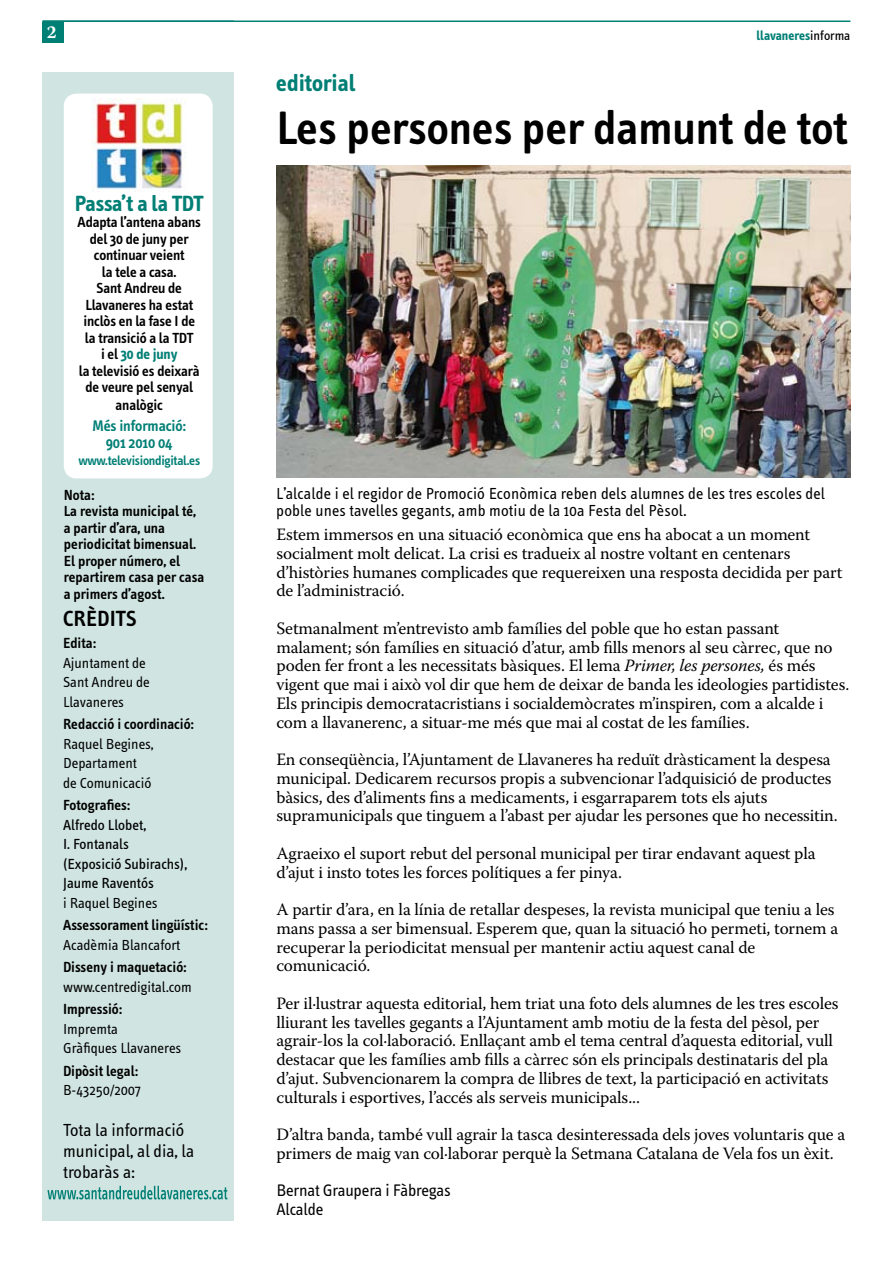
<style>
.page{position:relative;width:893px;height:1263px;background:#fff}
.page>*{position:absolute;margin:0;border:0;box-sizing:border-box;transform-origin:0 0}
.t1{font:600 48px "Info Text";color:#000}
.t2{font:700 24px "Info Text";color:#007f75}
.t3{font:700 22.5px "Info Text";letter-spacing:-.01em;color:#007f75}
.t4{font:600 22.5px "Info Text";color:#000}
.t5{font:18px/21px "Info Text";color:#000}
.t6{font:700 18px "Warnock Pro";color:#fff}
.t7{font:17.25px/18.8px "Warnock Pro";letter-spacing:-.01em;color:#000}
.t8{font:17.25px/18.8px "Info Text";letter-spacing:-.01em;color:#000}
.t9{font:16.5px/17.7px "Info Text";letter-spacing:.01em;color:#000}
.t10{font:600 15.75px/17.1px "Info Text";letter-spacing:-.01em;color:#007f75;text-align:center}
.t11{font:600 15px/16.5px "Info Text";color:#000}
.t12{font:15px/19.5px "Info Text";color:#000}
.t13{font:15px/19.5px "Info Text";color:#000}
.t14{font:600 13.5px "Info Text";letter-spacing:-.02em;color:#007f75}
.t15{font:700 13.5px "Info Text";color:#007f75}
.s1{font-weight:700;color:#007f75}
.s2{font-weight:400;color:#000}
.s3{font-style:italic}
</style>
<div class="page">
<div style="left:43px;top:72px;width:191px;height:1148px;background:#d0e5e1"></div>
<hr style="left:43px;top:21px;width:807px;height:1px;background:#007f75">
<svg style="left:47px;top:1186px;width:181px;height:13px"></svg>
<div style="left:42px;top:22px;width:22px;height:21px;background:#007f75"></div>
<img style="left:276px;top:165px;width:574px;height:313px">
<div style="left:64px;top:94px;width:149px;height:384px;background:#fff;border-radius:13px"></div>
<img style="left:93px;top:99px;width:93px;height:91px">
<p class="t6" style="left:47px;top:21px;width:11px">2</p>
<h3 class="t3" style="left:75px;top:191px;width:130px">Passa’t a la TDT</h3>
<p class="t11" style="left:78px;top:214px;width:125px;text-align:center">Adapta l’antena abans del 30 de juny per continuar veient<br>la tele a casa.<br>Sant Andreu de<br>Llavaneres ha estat inclòs en la fase I de la transició a la TDT<br>i el <span class="s1">30 de juny<br></span>la televisió es deixarà de veure pel senyal analògic</p>
<p class="t10" style="left:92px;top:417px;width:95px">Més informació:<br>901 2010 04</p>
<p class="t14" style="left:78px;top:453px;width:123px">www.televisiondigital.es</p>
<p class="t11" style="left:64px;top:487px;width:142px">Nota:<br>La revista municipal té, a partir d’ara, una periodicitat bimensual.<br>El proper número, el repartirem casa per casa a primers d’agost.</p>
<h3 class="t4" style="left:63px;top:606px;width:75px">CRÈDITS</h3>
<p class="t11" style="left:63px;top:635px;width:35px">Edita:</p>
<p class="t12" style="left:63px;top:653px;width:88px">Ajuntament de<br>Sant Andreu de<br>Llavaneres</p>
<p class="t11" style="left:63px;top:716px;width:132px">Redacció i coordinació:</p>
<p class="t12" style="left:63px;top:734px;width:92px">Raquel Begines,<br>Departament de Comunicació</p>
<p class="t11" style="left:63px;top:797px;width:69px">Fotografies:</p>
<p class="t13" style="left:63px;top:815px;width:126px">Alfredo Llobet,<br>I. Fontanals (Exposició Subirachs),<br>Jaume Raventós</p>
<p class="t12" style="left:63px;top:893px;width:96px">i Raquel Begines</p>
<p class="t11" style="left:63px;top:917px;width:146px">Assessorament lingüístic:</p>
<p class="t12" style="left:63px;top:935px;width:119px">Acadèmia Blancafort</p>
<p class="t11" style="left:63px;top:959px;width:125px">Disseny i maquetació:</p>
<p class="t12" style="left:63px;top:977px;width:130px">www.centredigital.com</p>
<p class="t11" style="left:63px;top:1001px;width:61px">Impressió:</p>
<p class="t12" style="left:63px;top:1019px;width:120px">Impremta<br>Gràfiques Llavaneres</p>
<p class="t11" style="left:63px;top:1063px;width:76px">Dipòsit legal:</p>
<p class="t12" style="left:63px;top:1081px;width:79px">B-43250/2007</p>
<p class="t5" style="left:63px;top:1120px;width:133px">Tota la informació municipal, al dia, la trobaràs a:</p>
<h2 class="t2" style="left:276px;top:69px;width:81px">editorial</h2>
<p class="t15" style="left:756px;top:28px;width:95px">llavaneres<span class="s2">informa</span></p>
<h1 class="t1" style="left:276px;top:101px;width:573px">Les persones per damunt de tot</h1>
<p class="t9" style="left:276px;top:484px;width:550px">L’alcalde i el regidor de Promoció Econòmica reben dels alumnes de les tres escoles del poble unes tavelles gegants, amb motiu de la 10a Festa del Pèsol.</p>
<p class="t7" style="left:276px;top:525px;width:567px">Estem immersos en una situació econòmica que ens ha abocat a un moment socialment molt delicat. La crisi es tradueix al nostre voltant en centenars d’històries humanes complicades que requereixen una resposta decidida per part de l’administració.</p>
<p class="t7" style="left:276px;top:618px;width:575px">Setmanalment m’entrevisto amb famílies del poble que ho estan passant malament; són famílies en situació d’atur, amb fills menors al seu càrrec, que no poden fer front a les necessitats bàsiques. El lema <span class="s3">Primer, les persones,</span> és més vigent que mai i això vol dir que hem de deixar de banda les ideologies partidistes.<br>Els principis democratacristians i socialdemòcrates m’inspiren, com a alcalde i com a llavanerenc, a situar-me més que mai al costat de les famílies.</p>
<p class="t7" style="left:276px;top:750px;width:563px">En conseqüència, l’Ajuntament de Llavaneres ha reduït dràsticament la despesa municipal. Dedicarem recursos propis a subvencionar l’adquisició de productes bàsics, des d’aliments fins a medicaments, i esgarraparem tots els ajuts supramunicipals que tinguem a l’abast per ajudar les persones que ho necessitin.</p>
<p class="t7" style="left:276px;top:843px;width:541px">Agraeixo el suport rebut del personal municipal per tirar endavant aquest pla d’ajut i insto totes les forces polítiques a fer pinya.</p>
<p class="t7" style="left:276px;top:900px;width:563px">A partir d’ara, en la línia de retallar despeses, la revista municipal que teniu a les mans passa a ser bimensual. Esperem que, quan la situació ho permeti, tornem a recuperar la periodicitat mensual per mantenir actiu aquest canal de comunicació.</p>
<p class="t7" style="left:276px;top:993px;width:564px">Per il·lustrar aquesta editorial, hem triat una foto dels alumnes de les tres escoles lliurant les tavelles gegants a l’Ajuntament amb motiu de la festa del pèsol, per agrair-los la col·laboració. Enllaçant amb el tema central d’aquesta editorial, vull destacar que les famílies amb fills a càrrec són els principals destinataris del pla d’ajut. Subvencionarem la compra de llibres de text, la participació en activitats culturals i esportives, l’accés als serveis municipals...</p>
<p class="t7" style="left:276px;top:1125px;width:570px">D’altra banda, també vull agrair la tasca desinteressada dels joves voluntaris que a primers de maig van col·laborar perquè la Setmana Catalana de Vela fos un èxit.</p>
<p class="t8" style="left:276px;top:1181px;width:176px">Bernat Graupera i Fàbregas<br>Alcalde</p>
</div>
